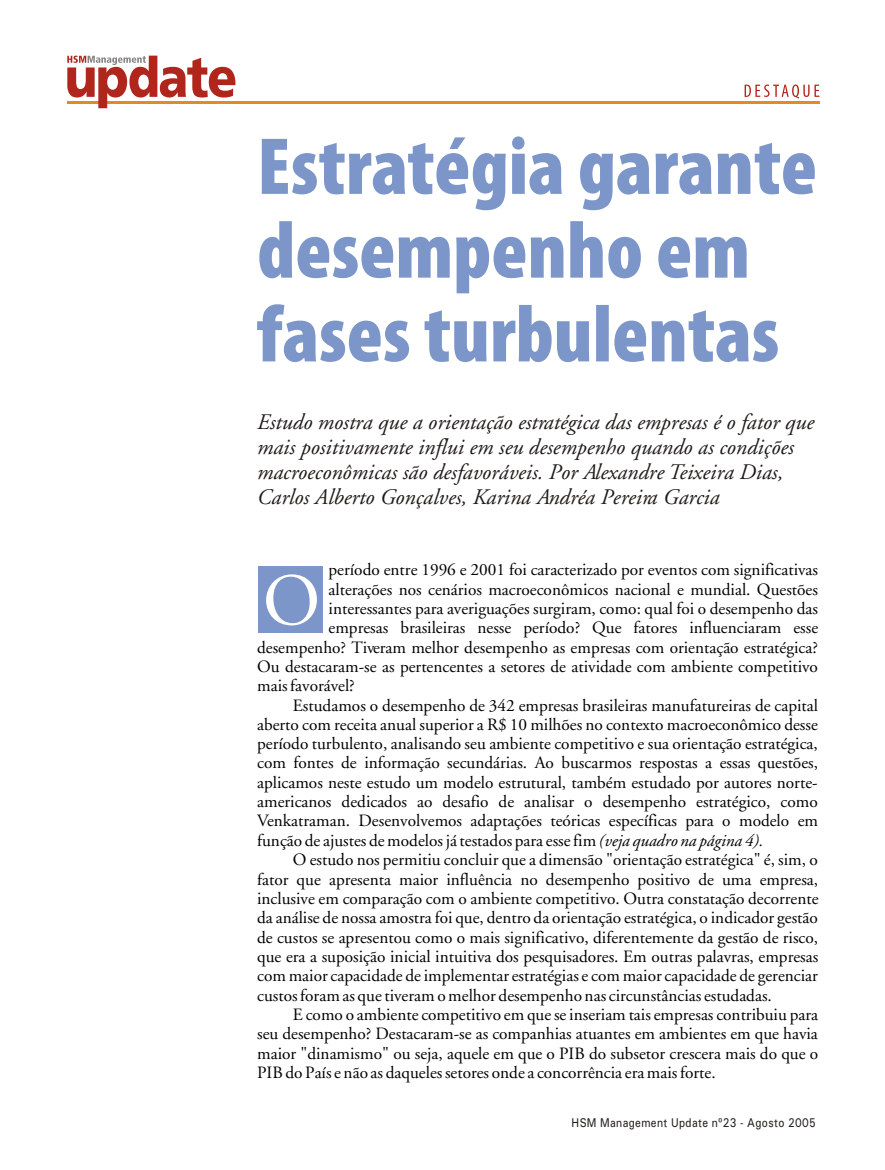
<style>
.page{position:relative;width:885px;height:1170px;background:#fff}
.page>*{position:absolute;margin:0;border:0;box-sizing:border-box;transform-origin:0 0}
.t1{font:73.8px "Adobe Garamond";color:#fff}
.t2{font:italic 22.2px/25.2px "Adobe Garamond";color:#1f1a17}
.t3{font:17.25px "Adobe Garamond";color:#000}
.t4{font:12.75px "Univers";letter-spacing:.035em;color:#1f1a17;scale:.84 1}
.s1{font-style:italic}
</style>
<div class="page">
<hr style="left:67px;top:101px;width:752px;height:3px;background:#e08c1f">
<svg style="left:67px;top:56px;width:168px;height:52px"></svg>
<svg style="left:745px;top:85px;width:74px;height:14px"></svg>
<div style="left:258px;top:566px;width:65px;height:67px;background:#7d96c9"></div>
<svg style="left:257px;top:136px;width:558px;height:226px"></svg>
<p class="t2" style="left:257px;top:411px;width:559px">Estudo mostra que a orientação estratégica das empresas é o fator que mais positivamente influi em seu desempenho quando as condições macroeconômicas são desfavoráveis. Por Alexandre Teixeira Dias, Carlos Alberto Gonçalves, Karina Andréa Pereira Garcia</p>
<p class="t3" style="left:329px;top:563px;width:491px">período entre 1996 e 2001 foi caracterizado por eventos com significativas</p>
<p class="t3" style="left:329px;top:582px;width:491px">alterações nos cenários macroeconômicos nacional e mundial. Questões</p>
<p class="t3" style="left:329px;top:601px;width:491px">interessantes para averiguações surgiram, como: qual foi o desempenho das</p>
<p class="t3" style="left:329px;top:621px;width:491px">empresas brasileiras nesse período? Que fatores influenciaram esse</p>
<p class="t3" style="left:257px;top:640px;width:562px">desempenho? Tiveram melhor desempenho as empresas com orientação estratégica?</p>
<p class="t3" style="left:257px;top:659px;width:562px">Ou destacaram-se as pertencentes a setores de atividade com ambiente competitivo</p>
<p class="t3" style="left:257px;top:679px;width:99px">mais favorável?</p>
<p class="t3" style="left:293px;top:698px;width:527px">Estudamos o desempenho de 342 empresas brasileiras manufatureiras de capital</p>
<p class="t3" style="left:257px;top:717px;width:562px">aberto com receita anual superior a R$ 10 milhões no contexto macroeconômico desse</p>
<p class="t3" style="left:257px;top:737px;width:562px">período turbulento, analisando seu ambiente competitivo e sua orientação estratégica,</p>
<p class="t3" style="left:257px;top:756px;width:562px">com fontes de informação secundárias. Ao buscarmos respostas a essas questões,</p>
<p class="t3" style="left:257px;top:775px;width:562px">aplicamos neste estudo um modelo estrutural, também estudado por autores norte-</p>
<p class="t3" style="left:257px;top:795px;width:562px">americanos dedicados ao desafio de analisar o desempenho estratégico, como</p>
<p class="t3" style="left:257px;top:814px;width:562px">Venkatraman. Desenvolvemos adaptações teóricas específicas para o modelo em</p>
<p class="t3" style="left:257px;top:833px;width:508px">função de ajustes de modelos já testados para esse fim <span class="s1">(veja quadro na página 4).</span></p>
<p class="t3" style="left:293px;top:853px;width:526px">O estudo nos permitiu concluir que a dimensão "orientação estratégica" é, sim, o</p>
<p class="t3" style="left:257px;top:872px;width:563px">fator que apresenta maior influência no desempenho positivo de uma empresa,</p>
<p class="t3" style="left:257px;top:891px;width:563px">inclusive em comparação com o ambiente competitivo. Outra constatação decorrente</p>
<p class="t3" style="left:257px;top:911px;width:562px">da análise de nossa amostra foi que, dentro da orientação estratégica, o indicador gestão</p>
<p class="t3" style="left:257px;top:930px;width:563px">de custos se apresentou como o mais significativo, diferentemente da gestão de risco,</p>
<p class="t3" style="left:257px;top:949px;width:563px">que era a suposição inicial intuitiva dos pesquisadores. Em outras palavras, empresas</p>
<p class="t3" style="left:257px;top:969px;width:562px">com maior capacidade de implementar estratégias e com maior capacidade de gerenciar</p>
<p class="t3" style="left:257px;top:988px;width:516px">custos foram as que tiveram o melhor desempenho nas circunstâncias estudadas.</p>
<p class="t3" style="left:293px;top:1007px;width:527px">E como o ambiente competitivo em que se inseriam tais empresas contribuiu para</p>
<p class="t3" style="left:257px;top:1027px;width:562px">seu desempenho? Destacaram-se as companhias atuantes em ambientes em que havia</p>
<p class="t3" style="left:257px;top:1046px;width:563px">maior "dinamismo" ou seja, aquele em que o PIB do subsetor crescera mais do que o</p>
<p class="t3" style="left:257px;top:1065px;width:460px">PIB do País e não as daqueles setores onde a concorrência era mais forte.</p>
<h1 class="t1" style="left:263px;top:570px;width:59px">O</h1>
<p class="t4" style="left:572px;top:1118px;width:292px">HSM Management Update nº23 - Agosto 2005</p>
</div>
